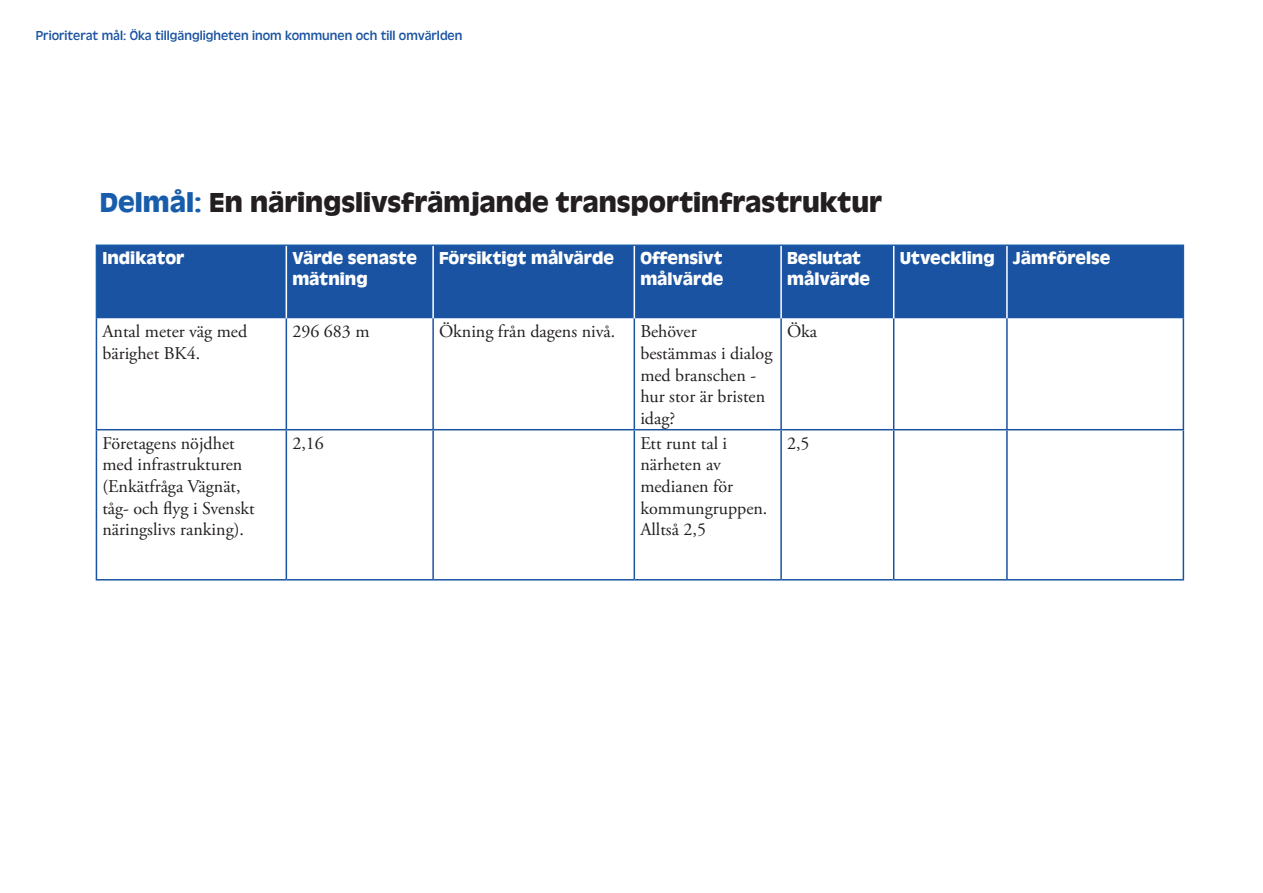
<style>
.page{position:relative;width:1263px;height:893px;background:#fff}
.page>*{position:absolute;margin:0;border:0;box-sizing:border-box;transform-origin:0 0}
.Huvudrubrik{font:700 28.5px "Antique Oli";color:#231f20}
.Brödtext{font:18px/21.6px "Adobe Garamond Pro";color:#231f20}
.Rubrik_tabell{font:700 18px/21.6px "Antique Oli";color:#fff}
.Rubrik_3{font:13.5px "Antique Oli";color:#1a53a1}
.s1{color:#185dab}
</style>
<div class="page">
<div style="left:97px;top:246px;width:1085px;height:72px;background:#1a53a1"></div>
<hr style="left:96px;top:318px;width:1px;height:111px;background:#1a53a1">
<hr style="left:286px;top:318px;width:1px;height:111px;background:#1a53a1">
<hr style="left:432px;top:318px;width:2px;height:111px;background:#1a53a1">
<hr style="left:634px;top:318px;width:1px;height:111px;background:#1a53a1">
<hr style="left:780px;top:318px;width:2px;height:111px;background:#1a53a1">
<hr style="left:893px;top:318px;width:1px;height:111px;background:#1a53a1">
<hr style="left:1006px;top:318px;width:2px;height:111px;background:#1a53a1">
<hr style="left:1182px;top:318px;width:2px;height:111px;background:#1a53a1">
<hr style="left:96px;top:429px;width:190px;height:1px;background:#1a53a1">
<hr style="left:96px;top:430px;width:1px;height:149px;background:#1a53a1">
<hr style="left:286px;top:429px;width:147px;height:1px;background:#1a53a1">
<hr style="left:286px;top:430px;width:1px;height:149px;background:#1a53a1">
<hr style="left:433px;top:429px;width:201px;height:1px;background:#1a53a1">
<hr style="left:432px;top:430px;width:2px;height:149px;background:#1a53a1">
<hr style="left:634px;top:429px;width:147px;height:1px;background:#1a53a1">
<hr style="left:634px;top:430px;width:1px;height:149px;background:#1a53a1">
<hr style="left:781px;top:429px;width:113px;height:1px;background:#1a53a1">
<hr style="left:780px;top:430px;width:2px;height:149px;background:#1a53a1">
<hr style="left:894px;top:429px;width:113px;height:1px;background:#1a53a1">
<hr style="left:893px;top:430px;width:1px;height:149px;background:#1a53a1">
<hr style="left:1007px;top:429px;width:177px;height:1px;background:#1a53a1">
<hr style="left:1006px;top:430px;width:2px;height:149px;background:#1a53a1">
<hr style="left:1182px;top:430px;width:2px;height:149px;background:#1a53a1">
<hr style="left:96px;top:579px;width:190px;height:1px;background:#1a53a1">
<hr style="left:286px;top:579px;width:147px;height:1px;background:#1a53a1">
<hr style="left:433px;top:579px;width:201px;height:1px;background:#1a53a1">
<hr style="left:634px;top:579px;width:147px;height:1px;background:#1a53a1">
<hr style="left:781px;top:579px;width:113px;height:1px;background:#1a53a1">
<hr style="left:894px;top:579px;width:113px;height:1px;background:#1a53a1">
<hr style="left:1007px;top:579px;width:177px;height:1px;background:#1a53a1">
<hr style="left:96px;top:244px;width:190px;height:2px;background:#185dab">
<hr style="left:96px;top:246px;width:1px;height:72px;background:#185dab">
<hr style="left:286px;top:244px;width:147px;height:2px;background:#185dab">
<hr style="left:433px;top:244px;width:201px;height:2px;background:#185dab">
<hr style="left:634px;top:244px;width:147px;height:2px;background:#185dab">
<hr style="left:781px;top:244px;width:113px;height:2px;background:#185dab">
<hr style="left:894px;top:244px;width:113px;height:2px;background:#185dab">
<hr style="left:1007px;top:244px;width:177px;height:2px;background:#185dab">
<hr style="left:1182px;top:246px;width:2px;height:72px;background:#185dab">
<hr style="left:286px;top:246px;width:1px;height:72px;background:#fff">
<hr style="left:432px;top:246px;width:2px;height:72px;background:#fff">
<hr style="left:634px;top:246px;width:1px;height:72px;background:#fff">
<hr style="left:780px;top:246px;width:2px;height:72px;background:#fff">
<hr style="left:893px;top:246px;width:1px;height:72px;background:#fff">
<hr style="left:1006px;top:246px;width:2px;height:72px;background:#fff">
<p class="Rubrik_3" style="left:36px;top:28px;width:428px">Prioriterat mål: Öka tillgängligheten inom kommunen och till omvärlden</p>
<p class="Huvudrubrik" style="left:100px;top:186px;width:783px"><span class="s1">Delmål:</span> En näringslivsfrämjande transportinfrastruktur</p>
<p class="Rubrik_tabell" style="left:102px;top:247px;width:83px">Indikator</p>
<p class="Rubrik_tabell" style="left:292px;top:247px;width:126px">Värde senaste mätning</p>
<p class="Rubrik_tabell" style="left:439px;top:247px;width:176px">Försiktigt målvärde</p>
<p class="Rubrik_tabell" style="left:640px;top:247px;width:84px">Offensivt målvärde</p>
<p class="Rubrik_tabell" style="left:787px;top:247px;width:84px">Beslutat målvärde</p>
<p class="Rubrik_tabell" style="left:900px;top:247px;width:96px">Utveckling</p>
<p class="Rubrik_tabell" style="left:1013px;top:247px;width:99px">Jämförelse</p>
<p class="Brödtext" style="left:102px;top:321px;width:146px">Antal meter väg med bärighet BK4.</p>
<p class="Brödtext" style="left:292px;top:321px;width:79px">296 683 m</p>
<p class="Brödtext" style="left:439px;top:321px;width:178px">Ökning från dagens nivå.</p>
<p class="Brödtext" style="left:640px;top:321px;width:134px">Behöver bestämmas i dialog med branschen - hur stor är bristen idag?</p>
<p class="Brödtext" style="left:787px;top:321px;width:32px">Öka</p>
<p class="Brödtext" style="left:102px;top:433px;width:154px">Företagens nöjdhet med infrastrukturen (Enkätfråga Vägnät, tåg- och flyg i Svenskt näringslivs ranking).</p>
<p class="Brödtext" style="left:292px;top:433px;width:33px">2,16</p>
<p class="Brödtext" style="left:640px;top:433px;width:129px">Ett runt tal i närheten av medianen för kommungruppen.<br>Alltså 2,5</p>
<p class="Brödtext" style="left:787px;top:433px;width:24px">2,5</p>
</div>
